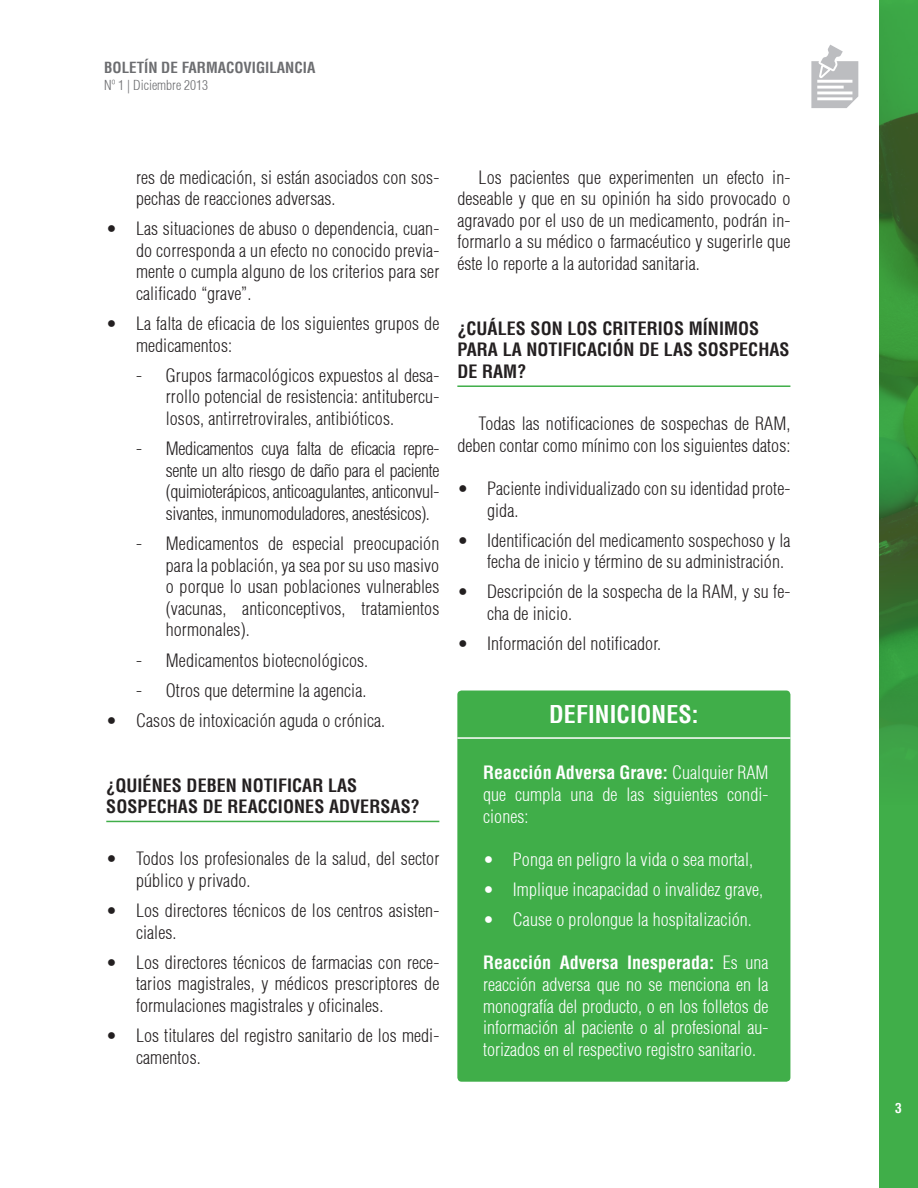
<style>
.page{position:relative;width:918px;height:1188px;background:#fff}
.page>*{position:absolute;margin:0;border:0;box-sizing:border-box;transform-origin:0 0}
.titulo_cuadros_01{font:700 condensed 24px "Helvetica";letter-spacing:.005em;color:#fff}
.texto_normal_numerad{font:300 condensed 18px/21.6px "Helvetica";letter-spacing:.005em;color:#231f20}
.texto_normal_01{font:300 condensed 18px/21.6px "Helvetica";letter-spacing:.005em;color:#231f20;text-align:justify}
.texto_normal_cuadro{font:300 condensed 18px/21.6px "Helvetica";color:#fff;text-align:justify}
.Titutlo_texto_01{font:700 condensed 18px/21.6px "Helvetica";letter-spacing:.005em;color:#231f20}
.texto_numerado_cuadr{font:300 condensed 18px "Helvetica";letter-spacing:.005em;color:#fff}
.texto_normal_numerad-2{font:300 condensed 18px "Helvetica";letter-spacing:.005em;color:#fff}
.t1{font:700 condensed 15px "Helvetica";color:#6c6d70}
.t2{font:300 condensed 13.5px "Helvetica";color:#6c6d70}
.t3{font:700 condensed 13.5px "Helvetica";color:#fff}
.s1{font-weight:700}
</style>
<div class="page">
<div style="left:879px;top:0;width:39px;height:1188px;background:#40ae49"></div>
<img style="left:879px;top:17px;width:39px;height:476px">
<svg style="left:879px;top:493px;width:39px;height:259px"></svg>
<svg style="left:811px;top:45px;width:47px;height:63px"></svg>
<hr style="left:106px;top:821px;width:333px;height:1px;background:#40ae49">
<hr style="left:457px;top:385px;width:333px;height:2px;background:#40ae49">
<div style="left:457px;top:691px;width:333px;height:391px;background:#40ae49;border-radius:4px"></div>
<hr style="left:457px;top:737px;width:333px;height:2px;background:#fff">
<p class="t1" style="left:104px;top:58px;width:213px">BOLETÍN DE FARMACOVIGILANCIA</p>
<p class="t2" style="left:104px;top:76px;width:106px">Nº 1 | Diciembre 2013</p>
<p class="texto_normal_numerad" style="left:136px;top:166px;width:305px">res de medicación, si están asociados con sos&shy;pechas de reacciones adversas.</p>
<p class="texto_normal_numerad" style="left:136px;top:218px;width:305px;text-align:justify;text-indent:-30px">• Las situaciones de abuso o dependencia, cuan&shy;do corresponda a un efecto no conocido previa&shy;mente o cumpla alguno de los criterios para ser calificado “grave”.</p>
<p class="texto_normal_numerad" style="left:136px;top:313px;width:305px;text-indent:-30px">• La falta de eficacia de los siguientes grupos de medicamentos:</p>
<p class="texto_normal_numerad" style="left:166px;top:364px;width:275px;text-align:justify;text-indent:-30px">- Grupos farmacológicos expuestos al desa&shy;rrollo potencial de resistencia: antitubercu&shy;losos, antirretrovirales, antibióticos.</p>
<p class="texto_normal_numerad" style="left:166px;top:438px;width:275px;text-align:justify;text-indent:-30px">- Medicamentos cuya falta de eficacia repre&shy;sente un alto riesgo de daño para el paciente (quimioterápicos, anticoagulantes, anticonvul&shy;sivantes, inmunomoduladores, anestésicos).</p>
<p class="texto_normal_numerad" style="left:166px;top:533px;width:275px;text-align:justify;text-indent:-30px">- Medicamentos de especial preocupación para la población, ya sea por su uso masivo o porque lo usan poblaciones vulnerables (vacunas, anticonceptivos, tratamientos hormonales).</p>
<p class="texto_normal_numerad" style="left:136px;top:649px;width:234px">- Medicamentos biotecnológicos.</p>
<p class="texto_normal_numerad" style="left:136px;top:679px;width:232px">- Otros que determine la agencia.</p>
<p class="texto_normal_numerad" style="left:106px;top:709px;width:280px">• Casos de intoxicación aguda o crónica.</p>
<p class="Titutlo_texto_01" style="left:106px;top:774px;width:315px">¿QUIÉNES DEBEN NOTIFICAR LAS<br>SOSPECHAS DE REACCIONES ADVERSAS?</p>
<p class="texto_normal_numerad" style="left:136px;top:848px;width:305px;text-indent:-30px">• Todos los profesionales de la salud, del sector público y privado.</p>
<p class="texto_normal_numerad" style="left:136px;top:900px;width:305px;text-indent:-30px">• Los directores técnicos de los centros asisten&shy;ciales.</p>
<p class="texto_normal_numerad" style="left:136px;top:951px;width:305px;text-align:justify;text-indent:-30px">• Los directores técnicos de farmacias con rece&shy;tarios magistrales, y médicos prescriptores de formulaciones magistrales y oficinales.</p>
<p class="texto_normal_numerad" style="left:136px;top:1025px;width:305px;text-indent:-30px">• Los titulares del registro sanitario de los medi&shy;camentos.</p>
<p class="texto_normal_01" style="left:457px;top:166px;width:335px;text-indent:21px">Los pacientes que experimenten un efecto in&shy;deseable y que en su opinión ha sido provocado o agravado por el uso de un medicamento, podrán in&shy;formarlo a su médico o farmacéutico y sugerirle que éste lo reporte a la autoridad sanitaria.</p>
<p class="Titutlo_texto_01" style="left:457px;top:317px;width:334px">¿CUÁLES SON LOS CRITERIOS MÍNIMOS<br>PARA LA NOTIFICACIÓN DE LAS SOSPECHAS<br>DE RAM?</p>
<p class="texto_normal_01" style="left:457px;top:413px;width:335px;text-align:right">Todas las notificaciones de sospechas de RAM, deben contar como mínimo con los siguientes datos:</p>
<p class="texto_normal_numerad" style="left:487px;top:478px;width:305px;text-indent:-30px">• Paciente individualizado con su identidad prote&shy;gida.</p>
<p class="texto_normal_numerad" style="left:487px;top:529px;width:305px;text-indent:-30px">• Identificación del medicamento sospechoso y la fecha de inicio y término de su administración.</p>
<p class="texto_normal_numerad" style="left:487px;top:581px;width:305px;text-indent:-30px">• Descripción de la sospecha de la RAM, y su fe&shy;cha de inicio.</p>
<p class="texto_normal_numerad" style="left:457px;top:633px;width:205px">• Información del notificador.</p>
<p class="titulo_cuadros_01" style="left:549px;top:699px;width:151px">DEFINICIONES:</p>
<p class="texto_normal_cuadro" style="left:483px;top:762px;width:287px"><span class="s1">Reacción Adversa Grave:</span> Cualquier RAM que cumpla una de las siguientes condi&shy;ciones:</p>
<p class="texto_numerado_cuadr" style="left:483px;top:848px;width:271px">• Ponga en peligro la vida o sea mortal,</p>
<p class="texto_numerado_cuadr" style="left:483px;top:878px;width:282px">• Implique incapacidad o invalidez grave,</p>
<p class="texto_normal_numerad-2" style="left:483px;top:908px;width:270px">• Cause o prolongue la hospitalización.</p>
<p class="texto_normal_cuadro" style="left:483px;top:952px;width:287px"><span class="s1">Reacción Adversa Inesperada:</span> Es una reacción adversa que no se menciona en la monografía del producto, o en los folletos de información al paciente o al profesional au&shy;torizados en el respectivo registro sanitario.</p>
<p class="t3" style="left:895px;top:1100px;width:8px">3</p>
</div>
